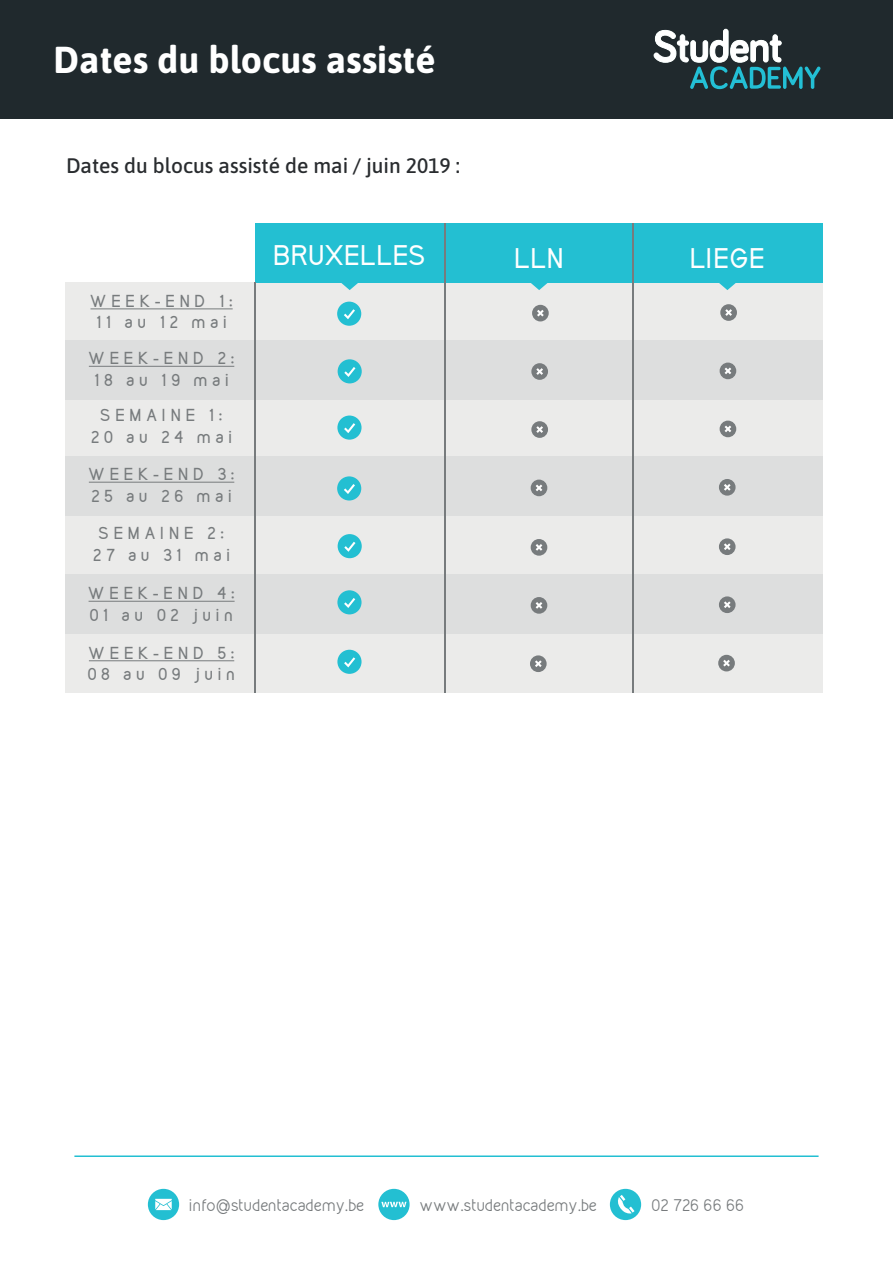
<style>
.page{position:relative;width:893px;height:1263px;background:#fff}
.page>*{position:absolute;margin:0;border:0;box-sizing:border-box;transform-origin:0 0}
.t1{font:700 37.5px "Asap";color:#fff}
.t2{font:700 24.6px "Kirvy";color:#fff}
.t3{font:500 21px "Asap";color:#292c2f}
.t4{font:700 15px/21.6px "Kirvy";letter-spacing:.3em;color:#777b7d;text-align:center}
.t5{font:14.7px "Kirvy";letter-spacing:-.01em;color:#777b7d}
</style>
<div class="page">
<div style="left:0;top:0;width:893px;height:118px;background:#20292d"></div>
<svg style="left:653px;top:29px;width:167px;height:60px"></svg>
<div style="left:66px;top:282px;width:757px;height:59px;background:#ebebea"></div>
<div style="left:66px;top:398px;width:757px;height:60px;background:#ebebea"></div>
<div style="left:66px;top:516px;width:757px;height:59px;background:#ebebea"></div>
<div style="left:66px;top:634px;width:757px;height:59px;background:#ebebea"></div>
<div style="left:66px;top:340px;width:757px;height:59px;background:#dddede"></div>
<div style="left:66px;top:457px;width:757px;height:59px;background:#dddede"></div>
<div style="left:66px;top:574px;width:757px;height:60px;background:#dddede"></div>
<div style="left:255px;top:223px;width:190px;height:59px;background:#23bfd2"></div>
<svg style="left:330px;top:282px;width:39px;height:8px"></svg>
<div style="left:445px;top:223px;width:190px;height:59px;background:#23bfd2"></div>
<svg style="left:520px;top:282px;width:39px;height:8px"></svg>
<div style="left:633px;top:223px;width:190px;height:59px;background:#23bfd2"></div>
<svg style="left:708px;top:282px;width:39px;height:8px"></svg>
<div style="left:531px;top:363px;width:17px;height:17px;background:#777b7d;border-radius:50%"></div>
<svg style="left:536px;top:368px;width:7px;height:7px"></svg>
<div style="left:720px;top:363px;width:16px;height:16px;background:#777b7d;border-radius:50%"></div>
<svg style="left:725px;top:367px;width:6px;height:7px"></svg>
<div style="left:532px;top:305px;width:17px;height:16px;background:#777b7d;border-radius:50%"></div>
<svg style="left:537px;top:310px;width:7px;height:6px"></svg>
<div style="left:720px;top:304px;width:17px;height:17px;background:#777b7d;border-radius:50%"></div>
<svg style="left:725px;top:309px;width:7px;height:7px"></svg>
<div style="left:531px;top:480px;width:16px;height:16px;background:#777b7d;border-radius:50%"></div>
<svg style="left:536px;top:484px;width:6px;height:7px"></svg>
<div style="left:719px;top:479px;width:17px;height:17px;background:#777b7d;border-radius:50%"></div>
<svg style="left:724px;top:484px;width:7px;height:7px"></svg>
<div style="left:531px;top:421px;width:17px;height:17px;background:#777b7d;border-radius:50%"></div>
<svg style="left:536px;top:426px;width:7px;height:7px"></svg>
<div style="left:720px;top:421px;width:16px;height:16px;background:#777b7d;border-radius:50%"></div>
<svg style="left:725px;top:426px;width:6px;height:6px"></svg>
<div style="left:531px;top:539px;width:16px;height:17px;background:#777b7d;border-radius:50%"></div>
<svg style="left:536px;top:544px;width:6px;height:7px"></svg>
<div style="left:719px;top:538px;width:17px;height:17px;background:#777b7d;border-radius:50%"></div>
<svg style="left:724px;top:543px;width:7px;height:7px"></svg>
<div style="left:530px;top:655px;width:17px;height:17px;background:#777b7d;border-radius:50%"></div>
<svg style="left:535px;top:660px;width:7px;height:7px"></svg>
<div style="left:718px;top:655px;width:17px;height:16px;background:#777b7d;border-radius:50%"></div>
<svg style="left:723px;top:660px;width:7px;height:6px"></svg>
<div style="left:531px;top:597px;width:16px;height:17px;background:#777b7d;border-radius:50%"></div>
<svg style="left:536px;top:602px;width:6px;height:7px"></svg>
<div style="left:719px;top:596px;width:17px;height:17px;background:#777b7d;border-radius:50%"></div>
<svg style="left:724px;top:601px;width:7px;height:7px"></svg>
<div style="left:338px;top:359px;width:24px;height:24px;background:#23bfd2;border-radius:50%"></div>
<svg style="left:344px;top:367px;width:11px;height:10px"></svg>
<div style="left:337px;top:302px;width:24px;height:24px;background:#23bfd2;border-radius:50%"></div>
<svg style="left:344px;top:309px;width:11px;height:10px"></svg>
<div style="left:337px;top:415px;width:25px;height:25px;background:#23bfd2;border-radius:50%"></div>
<svg style="left:344px;top:423px;width:11px;height:10px"></svg>
<div style="left:338px;top:534px;width:24px;height:24px;background:#23bfd2;border-radius:50%"></div>
<svg style="left:344px;top:542px;width:11px;height:10px"></svg>
<div style="left:337px;top:476px;width:24px;height:24px;background:#23bfd2;border-radius:50%"></div>
<svg style="left:344px;top:484px;width:11px;height:10px"></svg>
<div style="left:337px;top:590px;width:25px;height:24px;background:#23bfd2;border-radius:50%"></div>
<svg style="left:344px;top:598px;width:11px;height:10px"></svg>
<div style="left:337px;top:650px;width:25px;height:24px;background:#23bfd2;border-radius:50%"></div>
<svg style="left:344px;top:657px;width:11px;height:10px"></svg>
<hr style="left:255px;top:282px;width:1px;height:411px;background:#777b7d">
<hr style="left:444px;top:223px;width:1px;height:470px;background:#777b7d">
<hr style="left:633px;top:223px;width:1px;height:470px;background:#777b7d">
<hr style="left:90px;top:308px;width:143px;height:1px;background:#777b7d">
<hr style="left:89px;top:366px;width:145px;height:1px;background:#777b7d">
<hr style="left:89px;top:482px;width:145px;height:1px;background:#777b7d">
<hr style="left:89px;top:601px;width:146px;height:1px;background:#777b7d">
<hr style="left:89px;top:660px;width:145px;height:1px;background:#777b7d">
<div style="left:148px;top:1189px;width:31px;height:31px;background:#23bfd2;border-radius:50%"></div>
<svg style="left:155px;top:1199px;width:17px;height:11px"></svg>
<div style="left:378px;top:1189px;width:32px;height:31px;background:#23bfd2;border-radius:50%"></div>
<svg style="left:381px;top:1202px;width:25px;height:5px"></svg>
<div style="left:610px;top:1189px;width:31px;height:31px;background:#23bfd2;border-radius:50%"></div>
<svg style="left:618px;top:1195px;width:16px;height:19px"></svg>
<hr style="left:74px;top:1155px;width:745px;height:2px;background:#23bfd2">
<h1 class="t1" style="left:53px;top:34px;width:384px">Dates du blocus assisté</h1>
<h3 class="t3" style="left:66px;top:151px;width:395px">Dates du blocus assisté de mai / juin 2019 :</h3>
<p class="t4" style="left:90px;top:290px;width:144px">WEEK-END 1:<br>11 au 12 mai</p>
<p class="t4" style="left:89px;top:347px;width:147px">WEEK-END 2:<br>18 au 19 mai</p>
<p class="t4" style="left:91px;top:405px;width:142px">SEMAINE 1:<br>20 au 24 mai</p>
<p class="t4" style="left:89px;top:463px;width:147px;text-align:left">WEEK-END 3:<br>25 au 26 mai</p>
<p class="t4" style="left:93px;top:523px;width:138px">SEMAINE 2:<br>27 au 31 mai</p>
<p class="t4" style="left:89px;top:582px;width:148px;text-align:left">WEEK-END 4:<br>01 au 02 juin</p>
<p class="t4" style="left:88px;top:642px;width:149px;text-align:left">WEEK-END 5:<br>08 au 09 juin</p>
<h2 class="t2" style="left:274px;top:238px;width:154px">BRUXELLES</h2>
<h2 class="t2" style="left:515px;top:241px;width:51px">LLN</h2>
<h2 class="t2" style="left:690px;top:241px;width:77px">LIEGE</h2>
<p class="t5" style="left:189px;top:1195px;width:177px">info@studentacademy.be</p>
<p class="t5" style="left:420px;top:1195px;width:179px">www.studentacademy.be</p>
<p class="t5" style="left:651px;top:1195px;width:94px">02 726 66 66</p>
</div>
